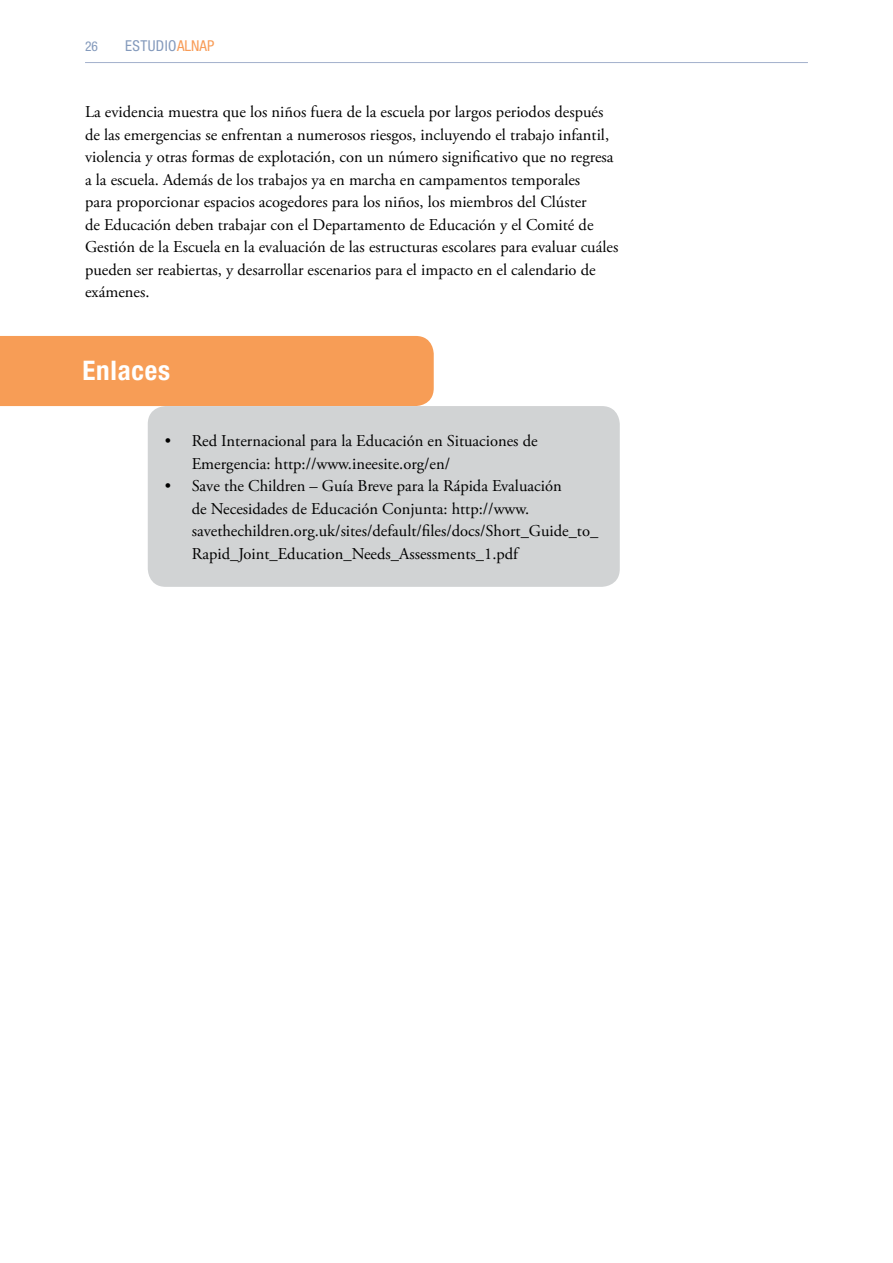
<style>
.page{position:relative;width:893px;height:1263px;background:#fff}
.page>*{position:absolute;margin:0;border:0;box-sizing:border-box;transform-origin:0 0}
.t1{font:700 condensed 27px "Helvetica Neue LT Std";letter-spacing:.03em;color:#fff}
.t2{font:16.5px/22.5px "Adobe Garamond Pro";color:#000}
.t3{font:condensed 15px "Helvetica Neue LT Std";letter-spacing:.03em;color:#849abc}
.t4{font:condensed 13.5px "Helvetica Neue LT Std";color:#849abc}
.s1{color:#f89c57}
</style>
<div class="page">
<hr style="left:85px;top:62px;width:723px;height:1px;background:#a3b1cc">
<div style="left:0;top:336px;width:434px;height:70px;background:#f79d56"></div>
<div style="left:148px;top:406px;width:472px;height:181px;background:#d1d3d4;border-radius:18px"></div>
<p class="t4" style="left:85px;top:39px;width:14px">26</p>
<p class="t3" style="left:125px;top:37px;width:91px">ESTUDIO<span class="s1">ALNAP</span></p>
<p class="t2" style="left:85px;top:101px;width:535px">La evidencia muestra que los niños fuera de la escuela por largos periodos después de las emergencias se enfrentan a numerosos riesgos, incluyendo el trabajo infantil, violencia y otras formas de explotación, con un número significativo que no regresa a la escuela. Además de los trabajos ya en marcha en campamentos temporales<br>para proporcionar espacios acogedores para los niños, los miembros del Clúster<br>de Educación deben trabajar con el Departamento de Educación y el Comité de Gestión de la Escuela en la evaluación de las estructuras escolares para evaluar cuáles pueden ser reabiertas, y desarrollar escenarios para el impacto en el calendario de exámenes.</p>
<h1 class="t1" style="left:82px;top:354px;width:89px">Enlaces</h1>
<p class="t2" style="left:192px;top:430px;width:347px;text-indent:-27px">• Red Internacional para la Educación en Situaciones de<br>Emergencia: http://www.ineesite.org/en/</p>
<p class="t2" style="left:192px;top:475px;width:408px;text-indent:-27px">• Save the Children – Guía Breve para la Rápida Evaluación<br>de Necesidades de Educación Conjunta: http://www. savethechildren.org.uk/sites/default/files/docs/Short_Guide_to_ Rapid_Joint_Education_Needs_Assessments_1.pdf</p>
</div>
